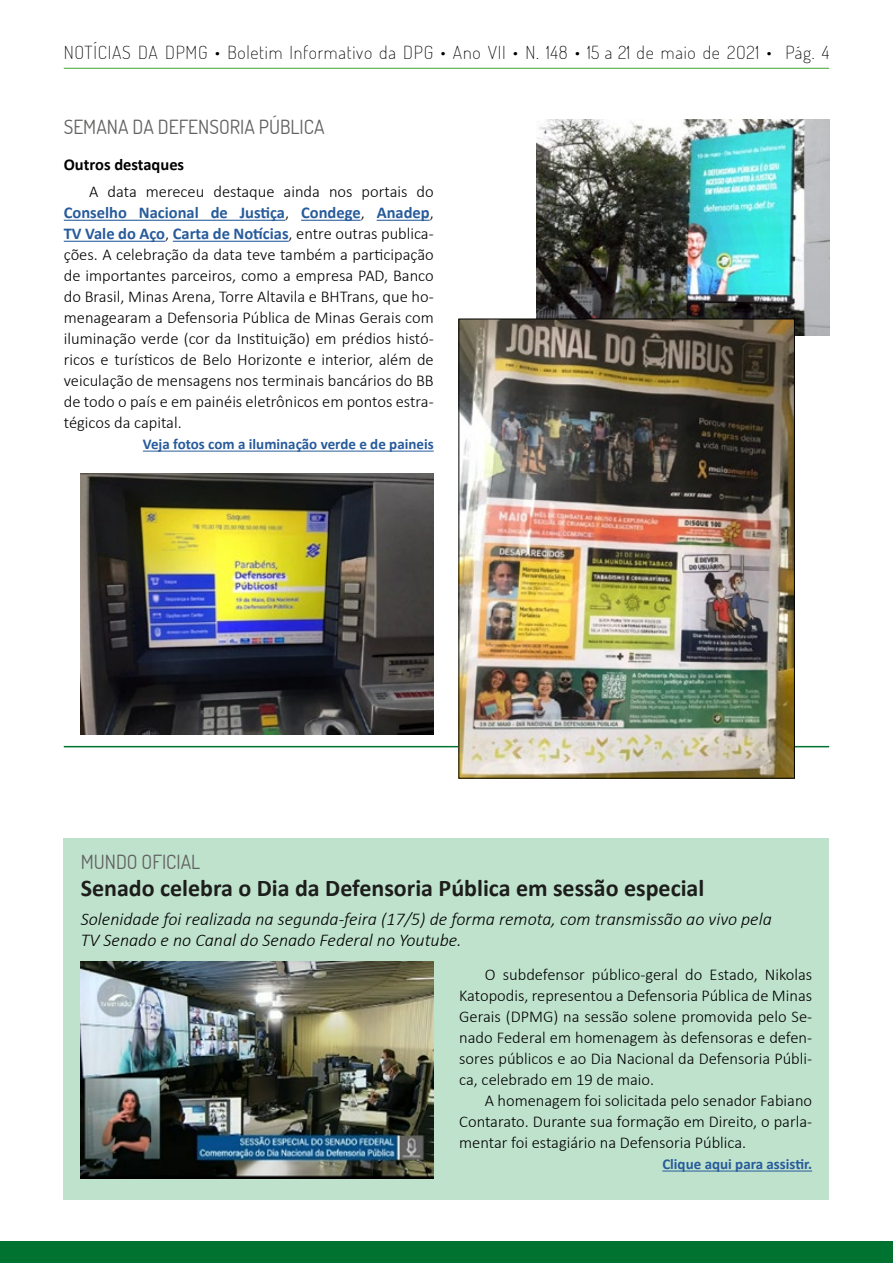
<style>
.page{position:relative;width:893px;height:1263px;background:#fff}
.page>*{position:absolute;margin:0;border:0;box-sizing:border-box;transform-origin:0 0}
.t1{font:700 24px "Calibri";color:#1d1d1b}
.t2{font:19.5px "Dosis";color:#616160}
.t3{font:italic 300 18px/21px "Calibri";color:#000}
.t4{font:200 18px "Dosis";letter-spacing:.04em;color:#000}
.t5{font:300 16.5px/21px "Calibri";color:#000;text-align:justify}
.t6{font:700 16.5px "Calibri";color:#000}
.t7{font:700 15px "Calibri";color:#275b9b}
.s1{font-weight:700;color:#275b9b}
</style>
<div class="page">
<div style="left:0;top:1241px;width:893px;height:22px;background:#007330"></div>
<hr style="left:64px;top:68px;width:765px;height:1px;background:#3fa535">
<div style="left:64px;top:838px;width:765px;height:361px;background:#bfe2cd"></div>
<hr style="left:64px;top:746px;width:765px;height:1px;background:#007330">
<hr style="left:662px;top:1170px;width:150px;height:1px;background:#275b9b">
<hr style="left:64px;top:220px;width:221px;height:1px;background:#275b9b">
<hr style="left:301px;top:220px;width:60px;height:1px;background:#275b9b">
<hr style="left:377px;top:220px;width:53px;height:1px;background:#275b9b">
<hr style="left:64px;top:241px;width:101px;height:1px;background:#275b9b">
<hr style="left:173px;top:241px;width:116px;height:1px;background:#275b9b">
<hr style="left:143px;top:451px;width:291px;height:1px;background:#275b9b">
<img style="left:81px;top:473px;width:353px;height:261px">
<img style="left:536px;top:119px;width:293px;height:217px">
<img style="left:81px;top:961px;width:353px;height:217px">
<img style="left:461px;top:321px;width:332px;height:455px">
<div style="left:459px;top:319px;width:336px;height:459px;border:1px solid #000"></div>
<p class="t4" style="left:64px;top:41px;width:767px">NOTÍCIAS DA DPMG • Boletim Informativo da DPG • Ano VII • N. 148 • 15 a 21 de maio de 2O21 • Pág. 4</p>
<p class="t2" style="left:64px;top:114px;width:262px">SEMANA DA DEFENSORIA PÚBLICA</p>
<p class="t6" style="left:64px;top:154px;width:122px">Outros destaques</p>
<p class="t5" style="left:64px;top:181px;width:371px;text-indent:26px">A data mereceu destaque ainda nos portais do <span class="s1">Conselho Nacional de Justiça</span>, <span class="s1">Condege</span>, <span class="s1">Anadep</span>, <span class="s1">TV Vale do Aço</span>, <span class="s1">Carta de Notícias</span>, entre outras publica&shy;ções. A celebração da data teve também a participação de importantes parceiros, como a empresa PAD, Banco do Brasil, Minas Arena, Torre Altavila e BHTrans, que ho&shy;menagearam a Defensoria Pública de Minas Gerais com iluminação verde (cor da Instituição) em prédios histó&shy;ricos e turísticos de Belo Horizonte e interior, além de veiculação de mensagens nos terminais bancários do BB de todo o país e em painéis eletrônicos em pontos estra&shy;tégicos da capital.</p>
<p class="t7" style="left:143px;top:435px;width:292px">Veja fotos com a iluminação verde e de paineis</p>
<p class="t2" style="left:81px;top:849px;width:121px">MUNDO OFICIAL</p>
<h1 class="t1" style="left:81px;top:873px;width:625px">Senado celebra o Dia da Defensoria Pública em sessão especial</h1>
<p class="t3" style="left:81px;top:908px;width:693px">Solenidade foi realizada na segunda-feira (17/5) de forma remota, com transmissão ao vivo pela<br>TV Senado e no Canal do Senado Federal no Youtube.</p>
<p class="t5" style="left:459px;top:964px;width:354px;text-indent:26px">O subdefensor público-geral do Estado, Nikolas Katopodis, representou a Defensoria Pública de Minas Gerais (DPMG) na sessão solene promovida pelo Se&shy;nado Federal em homenagem às defensoras e defen&shy;sores públicos e ao Dia Nacional da Defensoria Públi&shy;ca, celebrado em 19 de maio.</p>
<p class="t5" style="left:459px;top:1090px;width:354px;text-indent:26px">A homenagem foi solicitada pelo senador Fabiano Contarato. Durante sua formação em Direito, o parla&shy;mentar foi estagiário na Defensoria Pública.</p>
<p class="t7" style="left:662px;top:1155px;width:151px">Clique aqui para assistir.</p>
</div>
